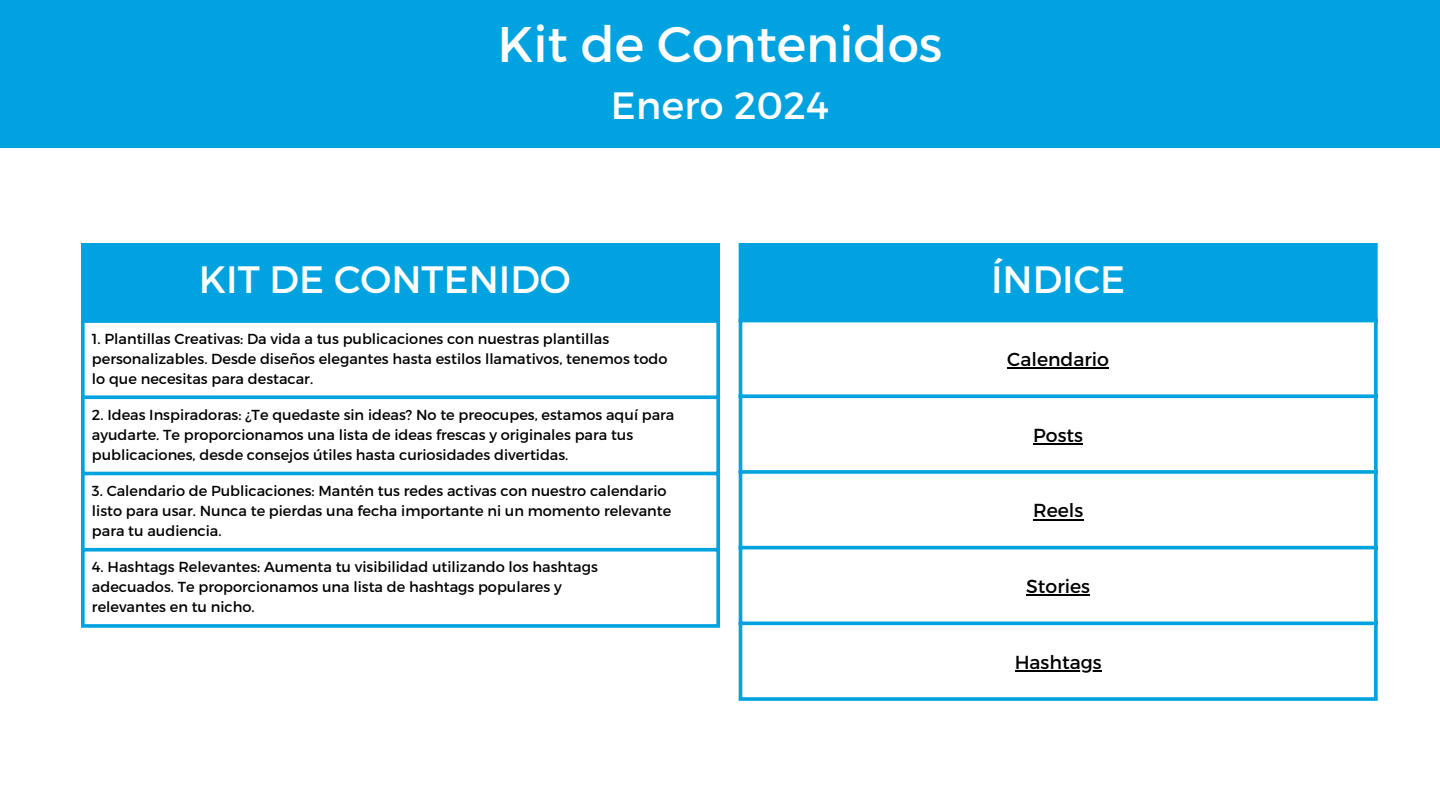
<style>
.page{position:relative;width:1440px;height:810px;background:#fff}
.page>*{position:absolute;margin:0;border:0;box-sizing:border-box;transform-origin:0 0}
.t1{font:50px "Montserrat";color:#fff}
.t2{font:38.1px "Montserrat";color:#fff}
.t3{font:38px "Montserrat";letter-spacing:.01em;color:#fff}
.t4{font:18.8px "Montserrat";color:#000}
.t5{font:14.5px/20px "Montserrat";color:#000}
</style>
<div class="page">
<div style="left:0;top:0;width:1440px;height:148px;background:#00a3df"></div>
<div style="left:83px;top:245px;width:635px;height:76px;background:#00a3df"></div>
<svg style="left:81px;top:247px;width:4px;height:377px"></svg>
<svg style="left:716px;top:247px;width:4px;height:377px"></svg>
<hr style="left:81px;top:243px;width:639px;height:4px;background:#00a3df">
<svg style="left:81px;top:319px;width:639px;height:4px;fill:#00a3df"></svg>
<svg style="left:81px;top:395px;width:639px;height:4px;background:#1cade2"></svg>
<hr style="left:81px;top:472px;width:639px;height:3px;background:#00a3df">
<svg style="left:81px;top:548px;width:639px;height:4px;background:#1dade2"></svg>
<svg style="left:81px;top:624px;width:639px;height:4px;background:#16aae1"></svg>
<div style="left:740px;top:245px;width:636px;height:76px;background:#00a3df"></div>
<hr style="left:1007px;top:367px;width:102px;height:2px;background:#000">
<hr style="left:1033px;top:443px;width:50px;height:2px;background:#000">
<hr style="left:1033px;top:519px;width:50px;height:1px;background:#000">
<hr style="left:1026px;top:594px;width:64px;height:2px;background:#000">
<hr style="left:1015px;top:670px;width:87px;height:2px;background:#000">
<hr style="left:739px;top:247px;width:3px;height:450px;background:#00a3df">
<svg style="left:1374px;top:247px;width:4px;height:450px;background:#16aae1"></svg>
<hr style="left:739px;top:243px;width:639px;height:4px;background:#00a3df">
<hr style="left:739px;top:319px;width:639px;height:3px;background:#00a3df">
<svg style="left:742px;top:394px;width:636px;height:4px;background:#1bace2"></svg>
<svg style="left:742px;top:470px;width:636px;height:4px;background:#17aae1"></svg>
<hr style="left:739px;top:546px;width:639px;height:3px;background:#00a3df">
<hr style="left:739px;top:622px;width:639px;height:3px;background:#00a3df">
<svg style="left:739px;top:697px;width:639px;height:4px;background:#17abe1"></svg>
<p class="t1" style="left:498px;top:12px;width:446px">Kit de Contenidos</p>
<p class="t3" style="left:611px;top:81px;width:220px">Enero 2024</p>
<p class="t2" style="left:199px;top:255px;width:373px">KIT DE CONTENIDO</p>
<p class="t5" style="left:92px;top:328px;width:577px">1. Plantillas Creativas: Da vida a tus publicaciones con nuestras plantillas personalizables. Desde diseños elegantes hasta estilos llamativos, tenemos todo lo que necesitas para destacar.</p>
<p class="t5" style="left:92px;top:404px;width:584px">2. Ideas Inspiradoras: ¿Te quedaste sin ideas? No te preocupes, estamos aquí para ayudarte. Te proporcionamos una lista de ideas frescas y originales para tus publicaciones, desde consejos útiles hasta curiosidades divertidas.</p>
<p class="t5" style="left:92px;top:480px;width:581px">3. Calendario de Publicaciones: Mantén tus redes activas con nuestro calendario listo para usar. Nunca te pierdas una fecha importante ni un momento relevante para tu audiencia.</p>
<p class="t5" style="left:92px;top:556px;width:507px">4. Hashtags Relevantes: Aumenta tu visibilidad utilizando los hashtags adecuados. Te proporcionamos una lista de hashtags populares y relevantes en tu nicho.</p>
<p class="t2" style="left:991px;top:255px;width:136px">ÍNDICE</p>
<p class="t4" style="left:1007px;top:347px;width:103px">Calendario</p>
<p class="t4" style="left:1033px;top:423px;width:51px">Posts</p>
<p class="t4" style="left:1033px;top:498px;width:52px">Reels</p>
<p class="t4" style="left:1026px;top:574px;width:65px">Stories</p>
<p class="t4" style="left:1015px;top:650px;width:88px">Hashtags</p>
</div>
